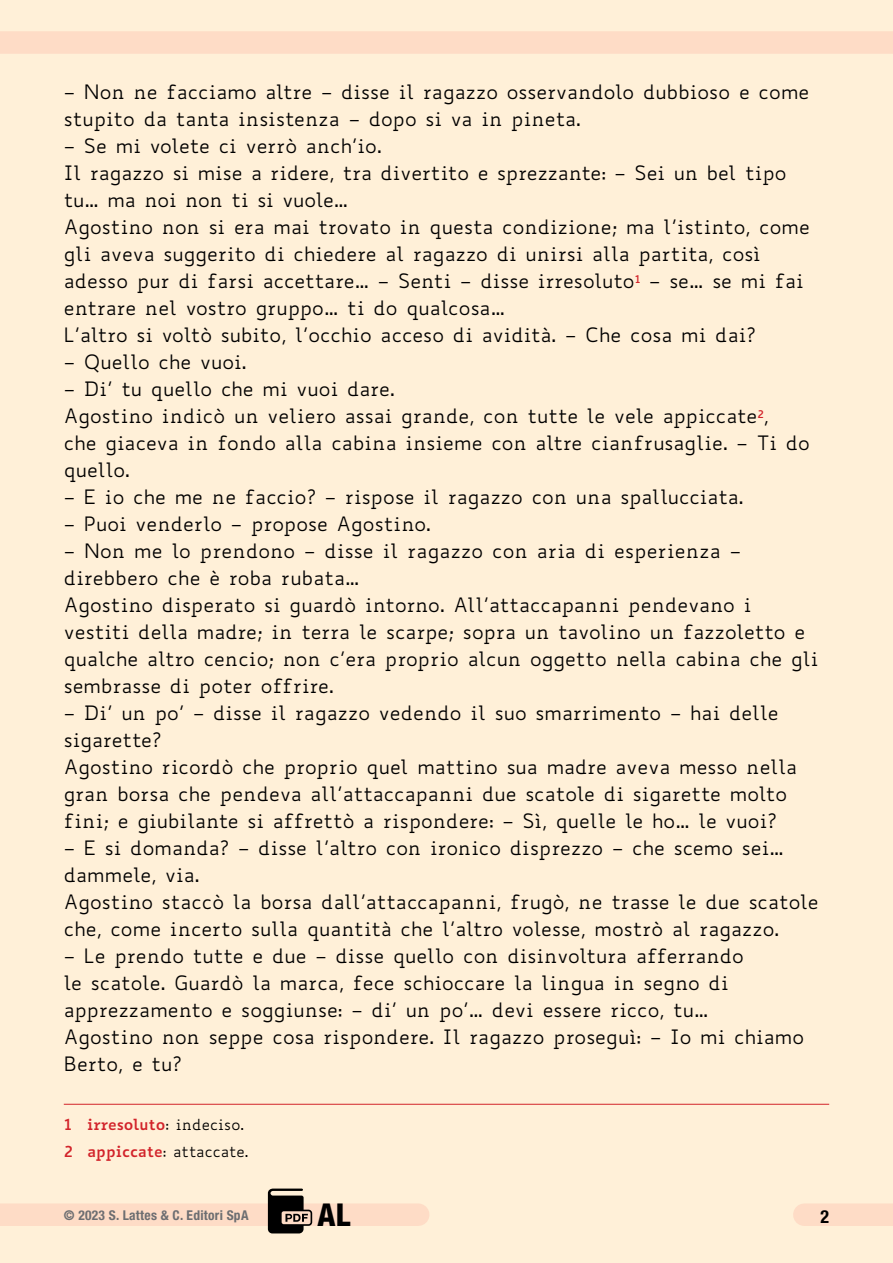
<style>
.page{position:relative;width:893px;height:1263px;background:#fff0d8}
.page>*{position:absolute;margin:0;border:0;box-sizing:border-box;transform-origin:0 0}
.t1{font:800 condensed 31.5px "Helvetica Neue LT Std";color:#000}
.t2{font:19.5px/27px "Biancoenero";color:#000}
.t3{font:700 condensed 18px "Helvetica Neue LT Std";color:#000}
.t4{font:700 15px/26.7px "Biancoenero";color:#d2232a}
.t5{font:700 condensed 13.5px "Helvetica Neue LT Std";letter-spacing:.02em;color:#6d6e71}
.s1{font-weight:400;color:#000}
</style>
<div class="page">
<div style="left:0;top:1203px;width:418px;height:23px;background:#fedcc6"></div>
<div style="left:0;top:31px;width:893px;height:23px;background:#fedcc6"></div>
<hr style="left:64px;top:1104px;width:765px;height:1px;background:#d2232a">
<div style="left:804px;top:1203px;width:89px;height:23px;background:#fedcc6"></div>
<svg style="left:268px;top:1188px;width:44px;height:45px"></svg>
<p class="t2" style="left:64px;top:78px;width:747px">– Non ne facciamo altre – disse il ragazzo osservandolo dubbioso e come stupito da tanta insistenza – dopo si va in pineta.</p>
<p class="t2" style="left:64px;top:132px;width:748px">– Se mi volete ci verrò anch’io.<br>Il ragazzo si mise a ridere, tra divertito e sprezzante: – Sei un bel tipo tu… ma noi non ti si vuole…<br>Agostino non si era mai trovato in questa condizione; ma l’istinto, come gli aveva suggerito di chiedere al ragazzo di unirsi alla partita, così adesso pur di farsi accettare… – Senti – disse irresoluto<sup>1</sup> – se… se mi fai entrare nel vostro gruppo… ti do qualcosa…<br>L’altro si voltò subito, l’occhio acceso di avidità. – Che cosa mi dai?</p>
<p class="t2" style="left:64px;top:348px;width:184px">– Quello che vuoi.</p>
<p class="t2" style="left:64px;top:375px;width:748px">– Di’ tu quello che mi vuoi dare.<br>Agostino indicò un veliero assai grande, con tutte le vele appiccate<sup>2</sup>,<br>che giaceva in fondo alla cabina insieme con altre cianfrusaglie. – Ti do quello.</p>
<p class="t2" style="left:64px;top:483px;width:681px">– E io che me ne faccio? – rispose il ragazzo con una spallucciata.</p>
<p class="t2" style="left:64px;top:510px;width:369px">– Puoi venderlo – propose Agostino.</p>
<p class="t2" style="left:64px;top:537px;width:756px">– Non me lo prendono – disse il ragazzo con aria di esperienza – direbbero che è roba rubata…<br>Agostino disperato si guardò intorno. All’attaccapanni pendevano i vestiti della madre; in terra le scarpe; sopra un tavolino un fazzoletto e qualche altro cencio; non c’era proprio alcun oggetto nella cabina che gli sembrasse di poter offrire.</p>
<p class="t2" style="left:64px;top:699px;width:735px">– Di’ un po’ – disse il ragazzo vedendo il suo smarrimento – hai delle sigarette?<br>Agostino ricordò che proprio quel mattino sua madre aveva messo nella gran borsa che pendeva all’attaccapanni due scatole di sigarette molto fini; e giubilante si affrettò a rispondere: – Sì, quelle le ho… le vuoi?</p>
<p class="t2" style="left:64px;top:834px;width:756px">– E si domanda? – disse l’altro con ironico disprezzo – che scemo sei… dammele, via.<br>Agostino staccò la borsa dall’attaccapanni, frugò, ne trasse le due scatole che, come incerto sulla quantità che l’altro volesse, mostrò al ragazzo.</p>
<p class="t2" style="left:64px;top:942px;width:742px">– Le prendo tutte e due – disse quello con disinvoltura afferrando<br>le scatole. Guardò la marca, fece schioccare la lingua in segno di apprezzamento e soggiunse: – di’ un po’… devi essere ricco, tu…<br>Agostino non seppe cosa rispondere. Il ragazzo proseguì: – Io mi chiamo Berto, e tu?</p>
<p class="t4" style="left:64px;top:1109px;width:186px">1 irresoluto<span class="s1">: indeciso.<br></span>2 appiccate<span class="s1">: attaccate.</span></p>
<p class="t5" style="left:64px;top:1206px;width:186px">© 2023 S. Lattes &amp; C. Editori SpA</p>
<h1 class="t1" style="left:318px;top:1195px;width:34px">AL</h1>
<p class="t3" style="left:820px;top:1206px;width:10px">2</p>
</div>
